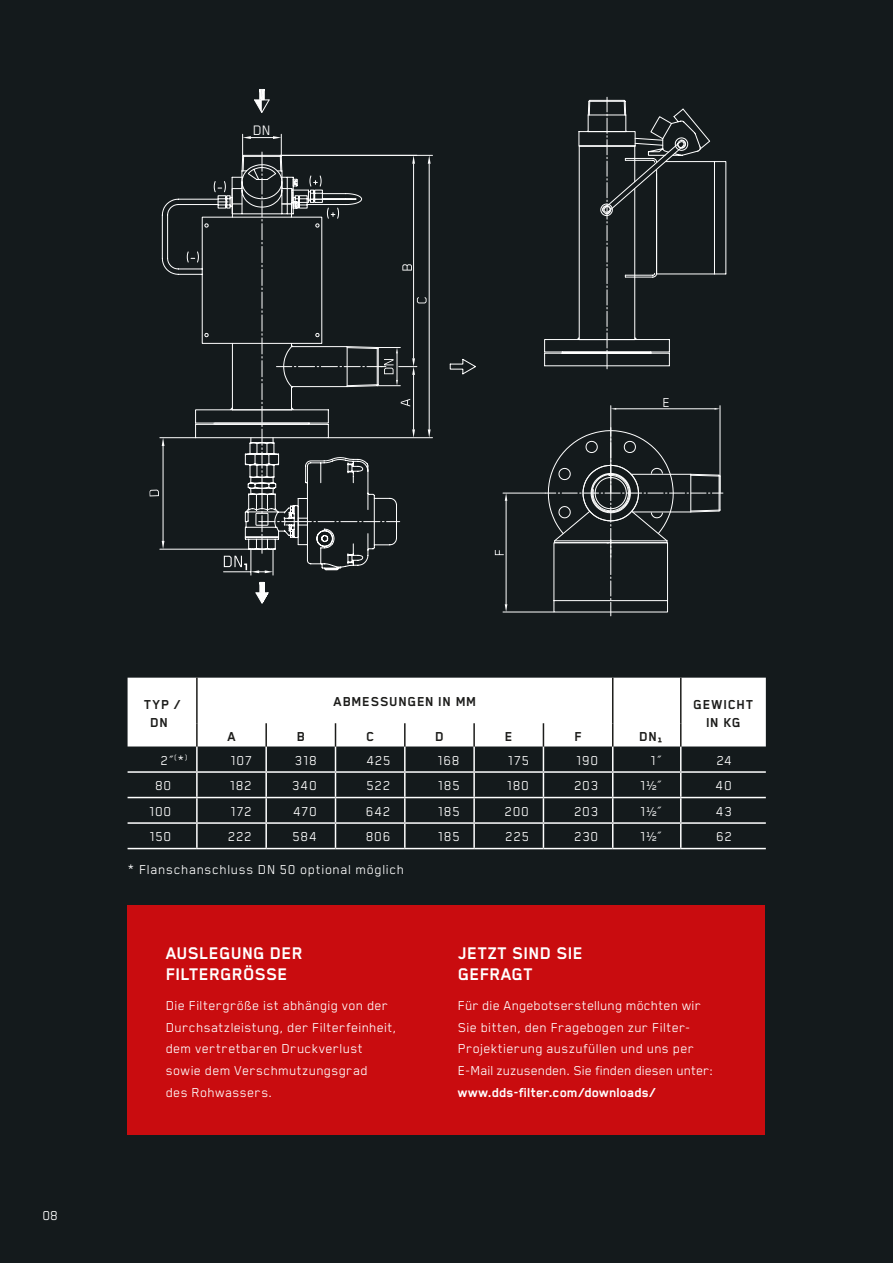
<style>
.page{position:relative;width:893px;height:1263px;background:#141a1c}
.page>*{position:absolute;margin:0;border:0;box-sizing:border-box;transform-origin:0 0}
.t1{font:700 19.5px/21.8px "Blender Pro";letter-spacing:.02em;color:#fff}
.t2{font:15.9px "Blender Pro";color:#fff}
.t3{font:15px/21.8px "Blender Pro";letter-spacing:.03em;color:#fff}
.t4{font:700 15px/18px "Blender Pro";letter-spacing:.05em;color:#1d1d1b;text-align:center}
.t5{font:15px "Blender Pro";letter-spacing:.05em;color:#fff}
.t6{font:700 15px "Blender Pro";letter-spacing:.015em;color:#fff}
</style>
<div class="page">
<div style="left:128px;top:906px;width:329px;height:229px;background:#c90c0f"></div>
<hr style="left:128px;top:848px;width:69px;height:1px;background:#fff">
<hr style="left:197px;top:848px;width:69px;height:1px;background:#fff">
<hr style="left:266px;top:848px;width:69px;height:1px;background:#fff">
<hr style="left:335px;top:848px;width:70px;height:1px;background:#fff">
<hr style="left:405px;top:848px;width:69px;height:1px;background:#fff">
<hr style="left:474px;top:848px;width:69px;height:1px;background:#fff">
<hr style="left:543px;top:848px;width:70px;height:1px;background:#fff">
<hr style="left:613px;top:848px;width:68px;height:1px;background:#fff">
<hr style="left:681px;top:848px;width:85px;height:1px;background:#fff">
<svg style="left:162px;top:198px;width:24px;height:77px"></svg>
<hr style="left:163px;top:446px;width:1px;height:95px;background:#fff">
<hr style="left:160px;top:549px;width:102px;height:1px;background:#fff">
<hr style="left:160px;top:437px;width:36px;height:1px;background:#fff">
<svg style="left:162px;top:438px;width:2px;height:8px"></svg>
<svg style="left:162px;top:541px;width:2px;height:8px"></svg>
<hr style="left:833px;top:125px;width:1px;height:93px;background:#fff">
<hr style="left:892px;top:125px;width:1px;height:93px;background:#fff">
<svg style="left:149px;top:490px;width:10px;height:6px"></svg>
<svg style="left:128px;top:678px;width:638px;height:170px"></svg>
<svg style="left:186px;top:89px;width:537px;height:528px"></svg>
<div style="left:420px;top:906px;width:345px;height:229px;background:#c90c0f"></div>
<p class="t2" style="left:253px;top:122px;width:19px">DN</p>
<p class="t3" style="left:662px;top:391px;width:9px">E</p>
<p class="t3" style="left:43px;top:1204px;width:17px">08</p>
<p class="t4" style="left:144px;top:695px;width:38px">TYP /<br>DN</p>
<p class="t4" style="left:333px;top:692px;width:144px">ABMESSUNGEN IN MM</p>
<p class="t4" style="left:693px;top:695px;width:62px">GEWICHT<br>IN KG</p>
<p class="t4" style="left:227px;top:727px;width:10px">A</p>
<p class="t4" style="left:297px;top:727px;width:10px">B</p>
<p class="t4" style="left:366px;top:727px;width:10px">C</p>
<p class="t4" style="left:435px;top:727px;width:10px">D</p>
<p class="t4" style="left:505px;top:727px;width:9px">E</p>
<p class="t4" style="left:574px;top:727px;width:9px">F</p>
<p class="t4" style="left:639px;top:727px;width:25px">DN1</p>
<p class="t3" style="left:160px;top:749px;width:29px">2˝<sup>(</sup>*<sup>)</sup></p>
<p class="t3" style="left:230px;top:749px;width:23px">107</p>
<p class="t3" style="left:295px;top:749px;width:23px">318</p>
<p class="t3" style="left:366px;top:749px;width:25px">425</p>
<p class="t3" style="left:438px;top:749px;width:23px">168</p>
<p class="t3" style="left:508px;top:749px;width:23px">175</p>
<p class="t3" style="left:576px;top:749px;width:24px">190</p>
<p class="t3" style="left:651px;top:749px;width:13px">1˝</p>
<p class="t3" style="left:716px;top:749px;width:17px">24</p>
<p class="t3" style="left:155px;top:775px;width:18px">80</p>
<p class="t3" style="left:230px;top:775px;width:23px">182</p>
<p class="t3" style="left:292px;top:775px;width:26px">340</p>
<p class="t3" style="left:367px;top:775px;width:25px">522</p>
<p class="t3" style="left:438px;top:775px;width:23px">185</p>
<p class="t3" style="left:507px;top:775px;width:24px">180</p>
<p class="t3" style="left:574px;top:775px;width:26px">203</p>
<p class="t3" style="left:640px;top:775px;width:23px">1½˝</p>
<p class="t3" style="left:716px;top:775px;width:18px">40</p>
<p class="t3" style="left:149px;top:800px;width:24px">100</p>
<p class="t3" style="left:231px;top:800px;width:23px">172</p>
<p class="t3" style="left:293px;top:800px;width:25px">470</p>
<p class="t3" style="left:366px;top:800px;width:26px">642</p>
<p class="t3" style="left:438px;top:800px;width:23px">185</p>
<p class="t3" style="left:504px;top:800px;width:26px">200</p>
<p class="t3" style="left:574px;top:800px;width:26px">203</p>
<p class="t3" style="left:640px;top:800px;width:23px">1½˝</p>
<p class="t3" style="left:716px;top:800px;width:17px">43</p>
<p class="t3" style="left:149px;top:826px;width:23px">150</p>
<p class="t3" style="left:228px;top:826px;width:25px">222</p>
<p class="t3" style="left:292px;top:826px;width:26px">584</p>
<p class="t3" style="left:366px;top:826px;width:26px">806</p>
<p class="t3" style="left:438px;top:826px;width:23px">185</p>
<p class="t3" style="left:505px;top:826px;width:25px">225</p>
<p class="t3" style="left:574px;top:826px;width:26px">230</p>
<p class="t3" style="left:640px;top:826px;width:23px">1½˝</p>
<p class="t3" style="left:716px;top:826px;width:17px">62</p>
<p class="t5" style="left:128px;top:862px;width:278px">* Flanschanschluss DN 50 optional möglich</p>
<h1 class="t1" style="left:166px;top:941px;width:138px">AUSLEGUNG DER<br>FILTERGRÖSSE</h1>
<p class="t3" style="left:166px;top:994px;width:232px">Die Filtergröße ist abhängig von der<br>Durchsatzleistung, der Filterfeinheit, dem vertretbaren Druckverlust sowie dem Verschmutzungsgrad<br>des Rohwassers.</p>
<h1 class="t1" style="left:458px;top:941px;width:126px">JETZT SIND SIE<br>GEFRAGT</h1>
<p class="t3" style="left:458px;top:994px;width:257px">Für die Angebotserstellung möchten wir Sie bitten, den Fragebogen zur Filter-Projektierung auszufüllen und uns per E-Mail zuzusenden. Sie finden diesen unter:</p>
<p class="t6" style="left:458px;top:1084px;width:199px">www.dds-filter.com/downloads/</p>
</div>
